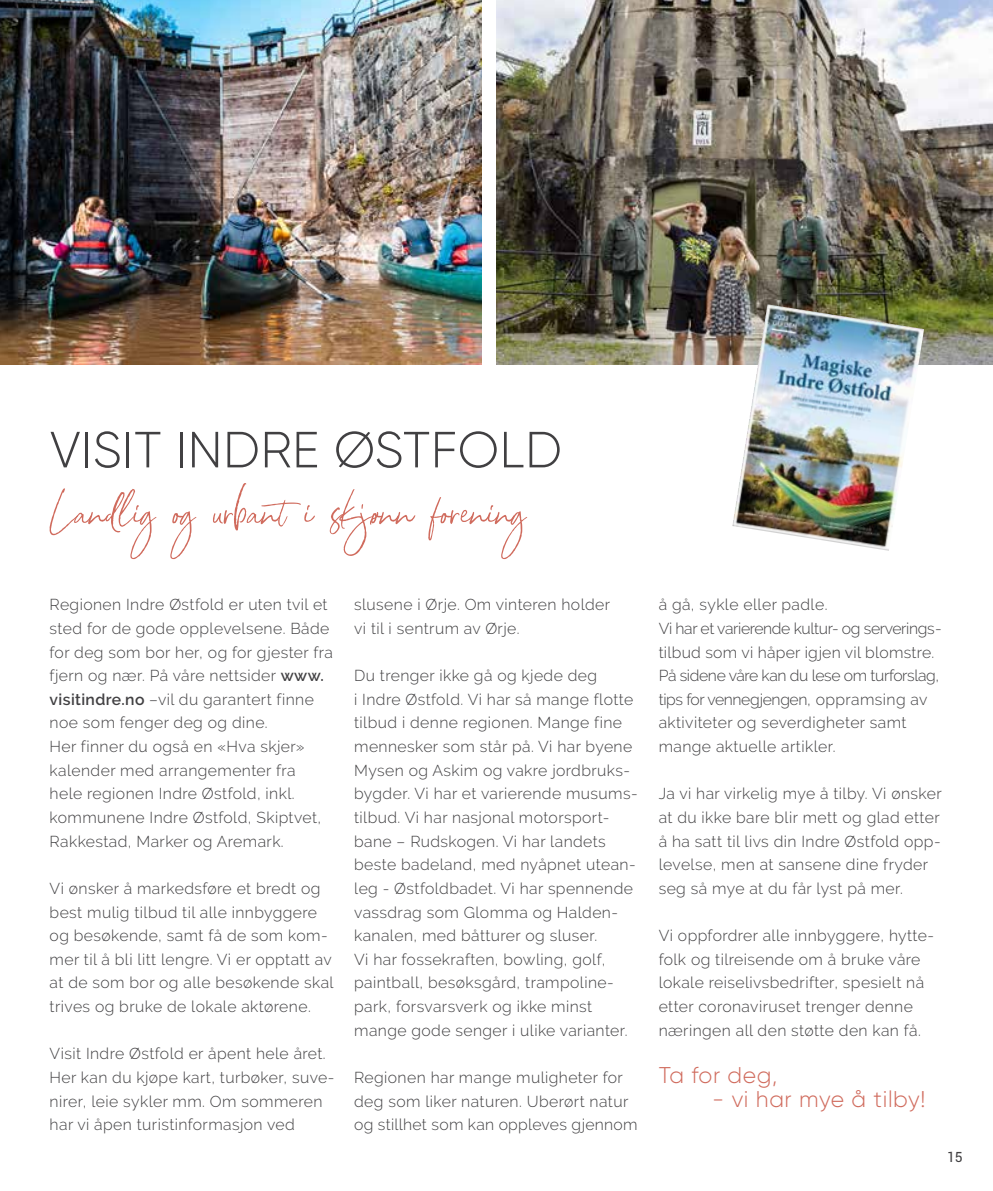
<style>
.page{position:relative;width:993px;height:1191px;background:#fff}
.page>*{position:absolute;margin:0;border:0;box-sizing:border-box;transform-origin:0 0}
.t1{font:70px "North Avellion DEMO";color:#d06b5d}
.t2{font:300 50.75px "Gilroy";letter-spacing:.01em;color:#414042}
.t3{font:300 22.75px "Gilroy";letter-spacing:.025em;color:#d06b5d}
.t4{font:300 15.75px/23.6px "Raleway";letter-spacing:.025em;color:#414042}
.t5{font:14px "Roboto";color:#414042}
.s1{font-weight:600}
</style>
<div class="page">
<img style="left:496px;top:0;width:496px;height:364px">
<img style="left:0;top:0;width:481px;height:364px">
<img style="left:732px;top:304px;width:191px;height:247px">
<svg style="left:370px;top:512px;width:8px;height:13px"></svg>
<h2 class="t2" style="left:50px;top:418px;width:513px">VISIT INDRE ØSTFOLD</h2>
<h1 class="t1" style="left:50px;top:483px;width:478px">Landlig og urbant i skjonn forening</h1>
<p class="t4" style="left:50px;top:593px;width:285px">Regionen Indre Østfold er uten tvil et sted for de gode opplevelsene. Både for deg som bor her, og for gjester fra fjern og nær. På våre nettsider <span class="s1">www. visitindre.no</span> –vil du garantert finne noe som fenger deg og dine.<br>Her finner du også en «Hva skjer» kalender med arrangementer fra<br>hele regionen Indre Østfold, inkl. kommunene Indre Østfold, Skiptvet, Rakkestad, Marker og Aremark.</p>
<p class="t4" style="left:50px;top:876px;width:285px">Vi ønsker å markedsføre et bredt og best mulig tilbud til alle innbyggere og besøkende, samt få de som kom&shy;mer til å bli litt lengre. Vi er opptatt av at de som bor og alle besøkende skal trives og bruke de lokale aktørene.</p>
<p class="t4" style="left:50px;top:1042px;width:286px">Visit Indre Østfold er åpent hele året.<br>Her kan du kjøpe kart, turbøker, suve&shy;nirer, leie sykler mm. Om sommeren har vi åpen turistinformasjon ved</p>
<p class="t4" style="left:354px;top:593px;width:257px">slusene i Ørje. Om vinteren holder vi til i sentrum av Ørje.</p>
<p class="t4" style="left:354px;top:664px;width:285px">Du trenger ikke gå og kjede deg<br>i Indre Østfold. Vi har så mange flotte tilbud i denne regionen. Mange fine mennesker som står på. Vi har byene Mysen og Askim og vakre jordbruks&shy;bygder. Vi har et varierende musums&shy;tilbud. Vi har nasjonal motorsport&shy;bane – Rudskogen. Vi har landets beste badeland, med nyåpnet utean&shy;leg - Østfoldbadet. Vi har spennende vassdrag som Glomma og Halden&shy;kanalen, med båtturer og sluser.<br>Vi har fossekraften, bowling, golf, paintball, besøksgård, trampoline&shy;park, forsvarsverk og ikke minst mange gode senger i ulike varianter.</p>
<p class="t4" style="left:354px;top:1065px;width:285px">Regionen har mange muligheter for deg som liker naturen. Uberørt natur og stillhet som kan oppleves gjennom</p>
<p class="t4" style="left:658px;top:593px;width:284px">å gå, sykle eller padle.<br>Vi har et varierende kultur- og serverings&shy;tilbud som vi håper igjen vil blomstre.<br>På sidene våre kan du lese om turforslag, tips for vennegjengen, oppramsing av aktiviteter og severdigheter samt mange aktuelle artikler.</p>
<p class="t4" style="left:658px;top:782px;width:284px">Ja vi har virkelig mye å tilby. Vi ønsker at du ikke bare blir mett og glad etter å ha satt til livs din Indre Østfold opp&shy;levelse, men at sansene dine fryder seg så mye at du får lyst på mer.</p>
<p class="t4" style="left:658px;top:923px;width:277px">Vi oppfordrer alle innbyggere, hytte&shy;folk og tilreisende om å bruke våre lokale reiselivsbedrifter, spesielt nå etter coronaviruset trenger denne næringen all den støtte den kan få.</p>
<h3 class="t3" style="left:658px;top:1061px;width:120px">Ta for deg,</h3>
<h3 class="t3" style="left:712px;top:1084px;width:214px">- vi har mye å tilby!</h3>
<p class="t5" style="left:946px;top:1146px;width:17px">15</p>
</div>
